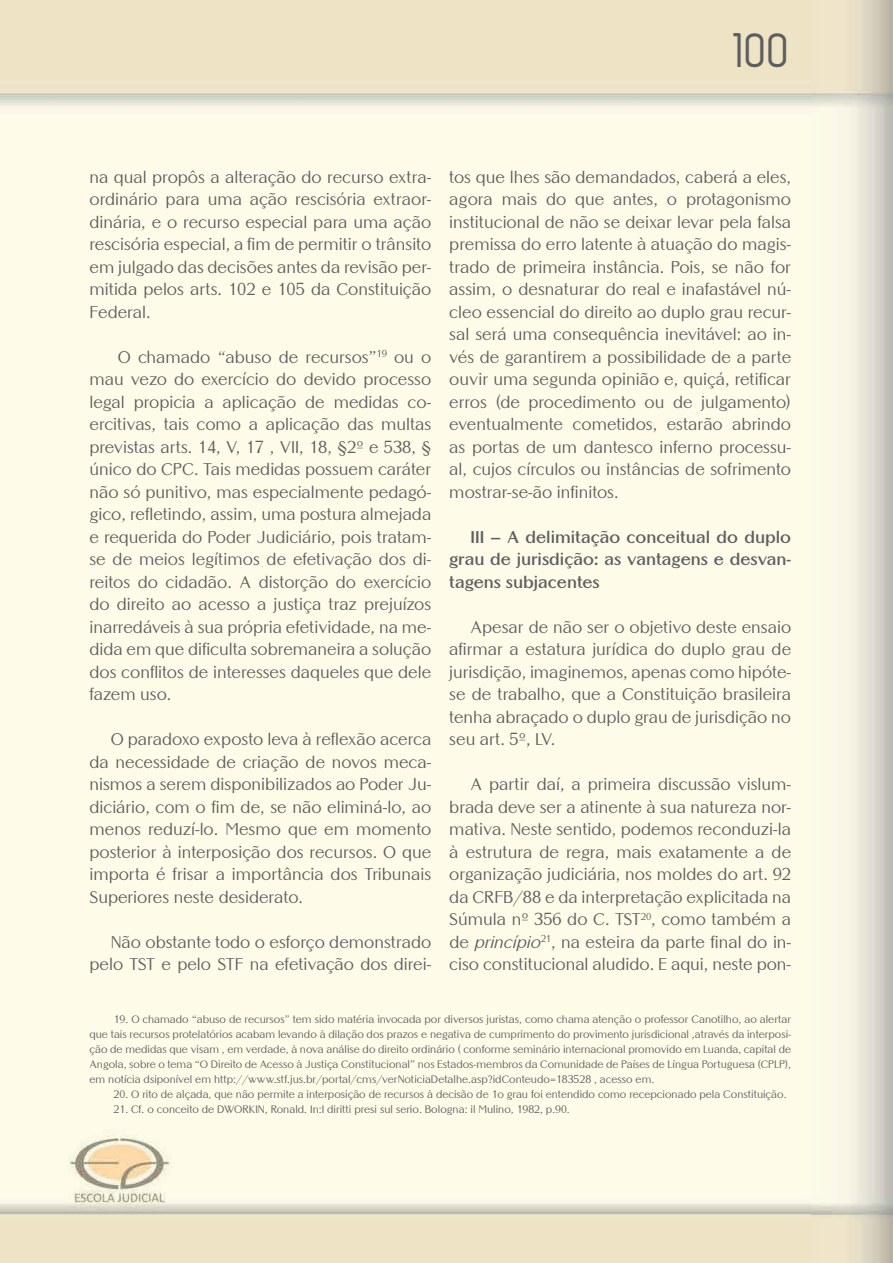
<style>
.page{position:relative;width:893px;height:1263px;background:#fff}
.page>*{position:absolute;margin:0;border:0;box-sizing:border-box;transform-origin:0 0}
.t1{font:49.5px "Zag";color:#5d5e60}
.t2{font:16.5px/22.5px "Altrincham";color:#5d5e60;text-align:justify}
.t3{font:700 16.5px/22.5px "Altrincham";color:#5d5e60;text-align:justify}
.t4{font:10.5px/15px "Altrincham";color:#5d5e60;text-align:justify}
.s1{font-style:italic}
</style>
<div class="page">
<img style="left:0;top:0;width:893px;height:1262px">
<h1 class="t1" style="left:735px;top:35px;width:58px">100</h1>
<p class="t2" style="left:89px;top:166px;width:343px">na qual propôs a alteração do recurso extra&shy;ordinário para uma ação rescisória extraor&shy;dinária, e o recurso especial para uma ação rescisória especial, a fim de permitir o trânsito em julgado das decisões antes da revisão per&shy;mitida pelos arts. 102 e 105 da Constituição Federal.</p>
<p class="t2" style="left:89px;top:346px;width:343px;text-indent:28px">O chamado “abuso de recursos”<sup>19</sup> ou o mau vezo do exercício do devido processo legal propicia a aplicação de medidas co&shy;ercitivas, tais como a aplicação das multas previstas arts. 14, V, 17 , VII, 18, §2º e 538, § único do CPC. Tais medidas possuem caráter não só punitivo, mas especialmente pedagó&shy;gico, refletindo, assim, uma postura almejada e requerida do Poder Judiciário, pois tratam&shy;se de meios legítimos de efetivação dos di&shy;reitos do cidadão. A distorção do exercício do direito ao acesso a justiça traz prejuízos inarredáveis à sua própria efetividade, na me&shy;dida em que dificulta sobremaneira a solução dos conflitos de interesses daqueles que dele fazem uso.</p>
<p class="t2" style="left:89px;top:729px;width:343px;text-indent:21px">O paradoxo exposto leva à reflexão acerca da necessidade de criação de novos meca&shy;nismos a serem disponibilizados ao Poder Ju&shy;diciário, com o fim de, se não eliminá-lo, ao menos reduzí-lo. Mesmo que em momento posterior à interposição dos recursos. O que importa é frisar a importância dos Tribunais Superiores neste desiderato.</p>
<p class="t2" style="left:89px;top:932px;width:343px;text-align:right">Não obstante todo o esforço demonstrado pelo TST e pelo STF na efetivação dos direi-</p>
<p class="t2" style="left:449px;top:167px;width:343px">tos que lhes são demandados, caberá a eles, agora mais do que antes, o protagonismo institucional de não se deixar levar pela falsa premissa do erro latente à atuação do magis&shy;trado de primeira instância. Pois, se não for assim, o desnaturar do real e inafastável nú&shy;cleo essencial do direito ao duplo grau recur&shy;sal será uma consequência inevitável: ao in&shy;vés de garantirem a possibilidade de a parte ouvir uma segunda opinião e, quiçá, retificar erros (de procedimento ou de julgamento) eventualmente cometidos, estarão abrindo as portas de um dantesco inferno processu&shy;al, cujos círculos ou instâncias de sofrimento mostrar-se-ão infinitos.</p>
<p class="t3" style="left:449px;top:527px;width:343px;text-indent:21px">III – A delimitação conceitual do duplo grau de jurisdição: as vantagens e desvan&shy;tagens subjacentes</p>
<p class="t2" style="left:449px;top:617px;width:343px;text-indent:21px">Apesar de não ser o objetivo deste ensaio afirmar a estatura jurídica do duplo grau de jurisdição, imaginemos, apenas como hipóte&shy;se de trabalho, que a Constituição brasileira tenha abraçado o duplo grau de jurisdição no seu art. 5º, LV.</p>
<p class="t2" style="left:449px;top:774px;width:343px;text-indent:21px">A partir daí, a primeira discussão vislum&shy;brada deve ser a atinente à sua natureza nor&shy;mativa. Neste sentido, podemos reconduzi-la à estrutura de regra, mais exatamente a de organização judiciária, nos moldes do art. 92 da CRFB/88 e da interpretação explicitada na Súmula nº 356 do C. TST<sup>20</sup>, como também a de <span class="s1">princípio</span><sup>21</sup>, na esteira da parte final do in&shy;ciso constitucional aludido. E aqui, neste pon-</p>
<p class="t4" style="left:89px;top:1013px;width:703px;text-indent:24px">19. O chamado “abuso de recursos” tem sido matéria invocada por diversos juristas, como chama atenção o professor Canotilho, ao alertar que tais recursos protelatórios acabam levando à dilação dos prazos e negativa de cumprimento do provimento jurisdicional ,através da interposi&shy;ção de medidas que visam , em verdade, à nova análise do direito ordinário ( conforme seminário internacional promovido em Luanda, capital de Angola, sobre o tema “O Direito de Acesso à Justiça Constitucional” nos Estados-membros da Comunidade de Países de Língua Portuguesa (CPLP), em notícia dsiponível em http://www.stf.jus.br/portal/cms/verNoticiaDetalhe.asp?idConteudo=183528 , acesso em.</p>
<p class="t4" style="left:114px;top:1088px;width:674px">20. O rito de alçada, que não permite a interposição de recursos à decisão de 1o grau foi entendido como recepcionado pela Constituição.</p>
<p class="t4" style="left:114px;top:1103px;width:458px">21. Cf. o conceito de DWORKIN, Ronald. In:I diritti presi sul serio. Bologna: il Mulino, 1982, p.90.</p>
</div>
